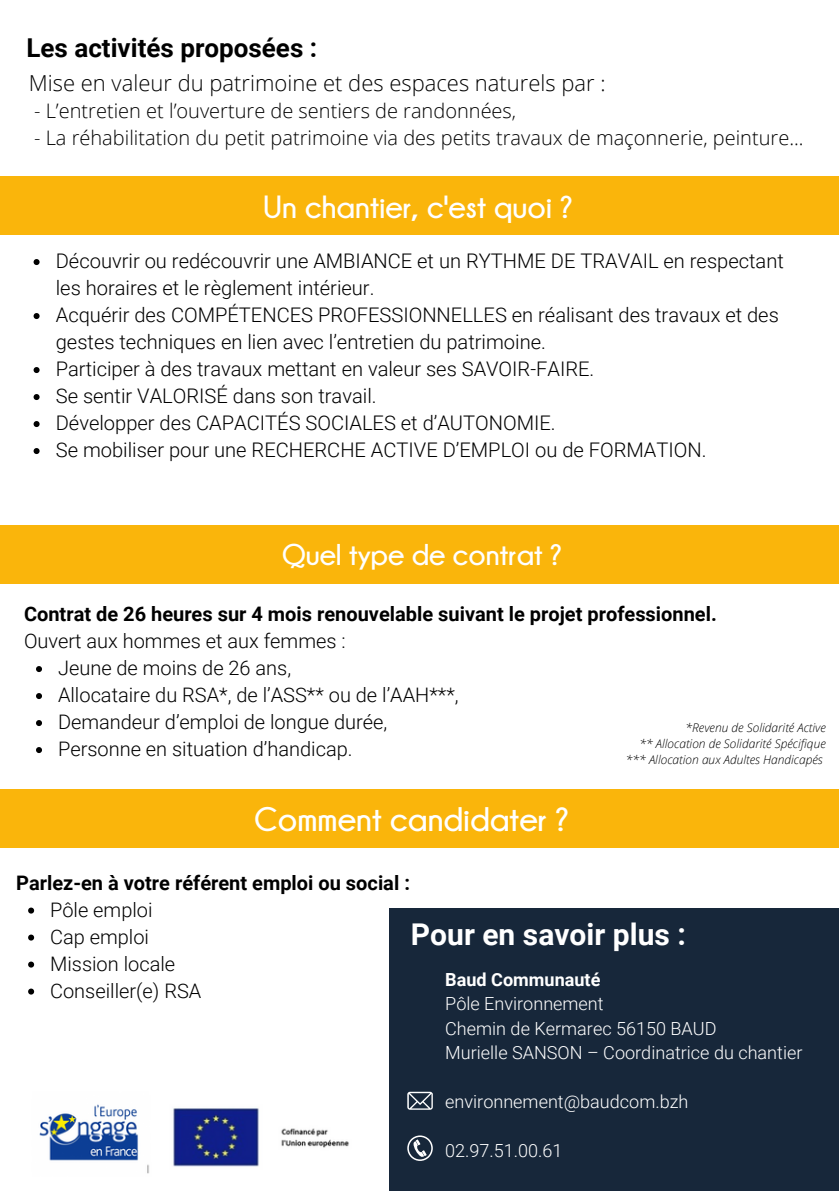
<style>
.page{position:relative;width:839px;height:1191px;background:#fff}
.page>*{position:absolute;margin:0;border:0;box-sizing:border-box;transform-origin:0 0}
.t1{font:700 34px "Champagne Limousines";color:#fff}
.t2{font:700 32px "Champagne Limousines";color:#fff}
.t3{font:700 30px "Champagne Limousines";color:#fff}
.t4{font:700 30px "Roboto";color:#fff}
.t5{font:700 26px "Roboto";color:#000}
.t6{font:300 22px "Open Sans";color:#000}
.t7{font:300 20.2px/27px "Roboto";color:#000}
.t8{font:300 20px/27px "Roboto";color:#000}
.t9{font:300 20px "Open Sans";color:#000}
.t10{font:700 20px "Roboto";color:#000}
.t11{font:300 18px/24.4px "Roboto";color:#fff}
.t12{font:700 18px "Roboto";color:#fff}
.t13{font:italic 300 12px/16px "Open Sans";color:#000;text-align:right}
</style>
<div class="page">
<div style="left:0;top:176px;width:838px;height:59px;background:#fab50b"></div>
<div style="left:0;top:525px;width:838px;height:59px;background:#fab50b"></div>
<svg style="left:36px;top:666px;width:6px;height:6px"></svg>
<svg style="left:36px;top:693px;width:6px;height:6px"></svg>
<svg style="left:36px;top:720px;width:6px;height:6px"></svg>
<svg style="left:36px;top:747px;width:6px;height:6px"></svg>
<div style="left:0;top:789px;width:838px;height:58px;background:#fab50b"></div>
<svg style="left:28px;top:908px;width:6px;height:6px"></svg>
<svg style="left:28px;top:935px;width:6px;height:6px"></svg>
<svg style="left:28px;top:962px;width:6px;height:6px"></svg>
<svg style="left:28px;top:989px;width:6px;height:6px"></svg>
<div style="left:389px;top:908px;width:449px;height:283px;background:#17273a"></div>
<svg style="left:407px;top:1092px;width:26px;height:18px"></svg>
<svg style="left:407px;top:1135px;width:26px;height:26px"></svg>
<img style="left:39px;top:1104px;width:310px;height:70px">
<svg style="left:34px;top:259px;width:6px;height:6px"></svg>
<svg style="left:34px;top:313px;width:6px;height:6px"></svg>
<svg style="left:34px;top:367px;width:6px;height:6px"></svg>
<svg style="left:34px;top:394px;width:6px;height:6px"></svg>
<svg style="left:34px;top:421px;width:6px;height:6px"></svg>
<svg style="left:34px;top:448px;width:6px;height:6px"></svg>
<p class="t5" style="left:26px;top:33px;width:292px">Les activités proposées :</p>
<p class="t6" style="left:29px;top:67px;width:578px">Mise en valeur du patrimoine et des espaces naturels par :</p>
<p class="t9" style="left:34px;top:97px;width:483px">- L’entretien et l’ouverture de sentiers de randonnées,</p>
<p class="t9" style="left:34px;top:124px;width:771px">- La réhabilitation du petit patrimoine via des petits travaux de maçonnerie, peinture...</p>
<h2 class="t2" style="left:263px;top:189px;width:311px">Un chantier, c'est quoi ?</h2>
<p class="t7" style="left:56px;top:248px;width:729px">Découvrir ou redécouvrir une AMBIANCE et un RYTHME DE TRAVAIL en respectant les horaires et le règlement intérieur.<br>Acquérir des COMPÉTENCES PROFESSIONNELLES en réalisant des travaux et des gestes techniques en lien avec l’entretien du patrimoine.<br>Participer à des travaux mettant en valeur ses SAVOIR-FAIRE.<br>Se sentir VALORISÉ dans son travail.<br>Développer des CAPACITÉS SOCIALES et d’AUTONOMIE.<br>Se mobiliser pour une RECHERCHE ACTIVE D’EMPLOI ou de FORMATION.</p>
<h3 class="t3" style="left:282px;top:538px;width:282px">Quel type de contrat ?</h3>
<p class="t10" style="left:24px;top:603px;width:694px">Contrat de 26 heures sur 4 mois renouvelable suivant le projet professionnel.</p>
<p class="t8" style="left:24px;top:628px;width:323px">Ouvert aux hommes et aux femmes :</p>
<p class="t8" style="left:58px;top:655px;width:402px">Jeune de moins de 26 ans,<br>Allocataire du RSA*, de l’ASS** ou de l’AAH***, Demandeur d’emploi de longue durée, Personne en situation d’handicap.</p>
<h1 class="t1" style="left:254px;top:801px;width:316px">Comment candidater ?</h1>
<p class="t10" style="left:16px;top:871px;width:395px">Parlez-en à votre référent emploi ou social :</p>
<p class="t13" style="left:626px;top:719px;width:201px">*Revenu de Solidarité Active<br>** Allocation de Solidarité Spécifique *** Allocation aux Adultes Handicapés</p>
<p class="t8" style="left:50px;top:896px;width:153px">Pôle emploi<br>Cap emploi<br>Mission locale<br>Conseiller(e) RSA</p>
<h3 class="t4" style="left:411px;top:918px;width:276px">Pour en savoir plus :</h3>
<p class="t12" style="left:445px;top:969px;width:157px">Baud Communauté</p>
<p class="t11" style="left:445px;top:992px;width:359px">Pôle Environnement<br>Chemin de Kermarec 56150 BAUD<br>Murielle SANSON – Coordinatrice du chantier</p>
<p class="t11" style="left:445px;top:1089px;width:244px">environnement@baudcom.bzh</p>
<p class="t11" style="left:445px;top:1138px;width:119px">02.97.51.00.61</p>
</div>
